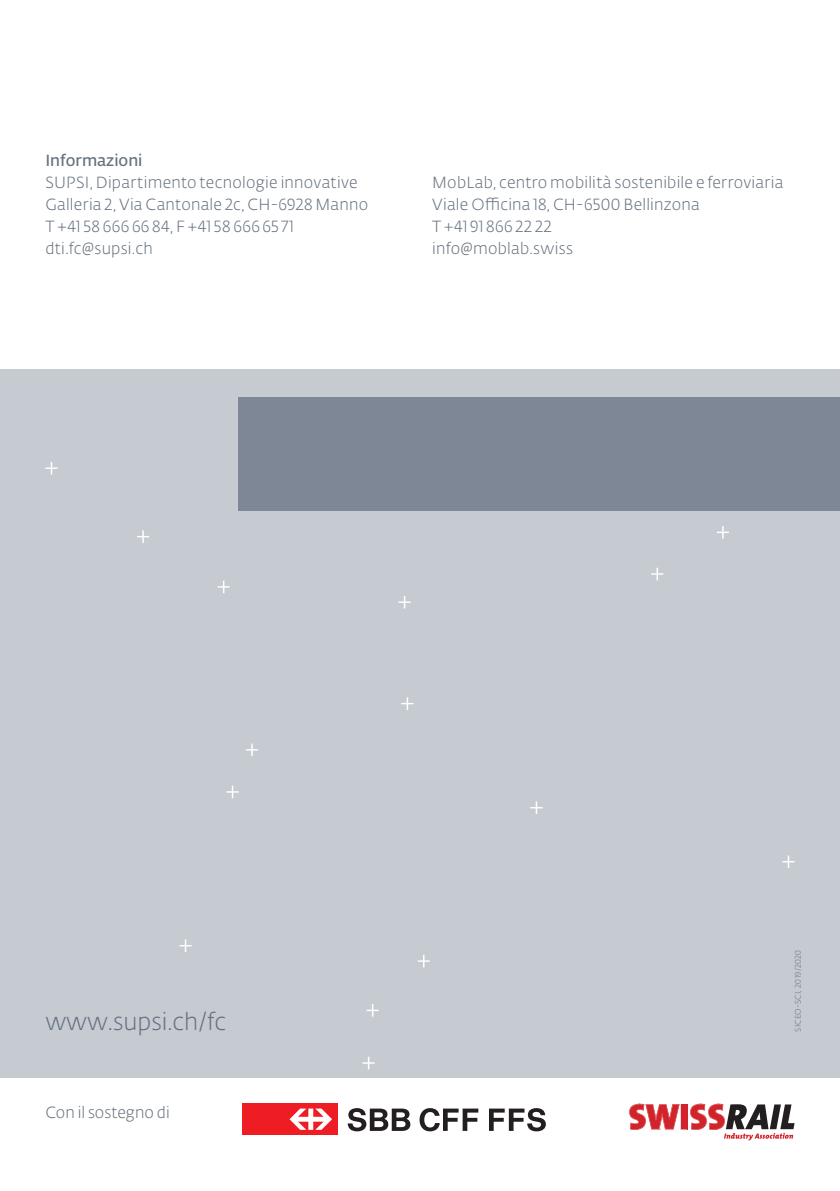
<style>
.page{position:relative;width:840px;height:1191px;background:#fff}
.page>*{position:absolute;margin:0;border:0;box-sizing:border-box;transform-origin:0 0}
.t1{font:300 24px "SUPSI Fedra Sans";color:#65717f}
.t2{font:300 16px/22px "SUPSI Fedra Sans";letter-spacing:.015em;color:#65717f}
.t3{font:600 16px "SUPSI Fedra Sans";color:#65717f}
.t4{font:300 8px "SUPSI Fedra Sans";letter-spacing:.025em;color:#65717f}
</style>
<div class="page">
<div style="left:0;top:369px;width:839px;height:708px;background:#c6cbd2"></div>
<svg style="left:45px;top:462px;width:13px;height:12px"></svg>
<svg style="left:137px;top:530px;width:12px;height:13px"></svg>
<svg style="left:217px;top:580px;width:13px;height:13px"></svg>
<svg style="left:398px;top:596px;width:12px;height:12px"></svg>
<svg style="left:651px;top:567px;width:12px;height:13px"></svg>
<svg style="left:717px;top:526px;width:11px;height:12px"></svg>
<svg style="left:782px;top:855px;width:12px;height:13px"></svg>
<svg style="left:530px;top:801px;width:12px;height:13px"></svg>
<svg style="left:401px;top:697px;width:12px;height:13px"></svg>
<svg style="left:417px;top:955px;width:12px;height:12px"></svg>
<svg style="left:246px;top:743px;width:12px;height:13px"></svg>
<svg style="left:226px;top:785px;width:12px;height:13px"></svg>
<svg style="left:179px;top:939px;width:12px;height:13px"></svg>
<svg style="left:366px;top:1004px;width:12px;height:12px"></svg>
<svg style="left:362px;top:1056px;width:12px;height:13px"></svg>
<hr style="left:839px;top:369px;width:1px;height:822px;background:#c6cbd2">
<hr style="left:839px;top:397px;width:1px;height:113px;background:#7e8795">
<div style="left:239px;top:397px;width:600px;height:113px;background:#7e8795"></div>
<svg style="left:629px;top:1103px;width:165px;height:37px"></svg>
<svg style="left:347px;top:1108px;width:63px;height:23px"></svg>
<svg style="left:419px;top:1108px;width:59px;height:23px"></svg>
<svg style="left:489px;top:1108px;width:56px;height:23px"></svg>
<div style="left:241px;top:1103px;width:96px;height:32px;background:#ee1d23"></div>
<svg style="left:289px;top:1108px;width:43px;height:21px"></svg>
<p class="t3" style="left:45px;top:149px;width:99px">Informazioni</p>
<p class="t2" style="left:45px;top:171px;width:324px">SUPSI, Dipartimento tecnologie innovative Galleria 2, Via Cantonale 2c, CH-6928 Manno T +41 58 666 66 84, F +41 58 666 65 71 dti.fc@supsi.ch</p>
<p class="t2" style="left:432px;top:171px;width:352px">MobLab, centro mobilità sostenibile e ferroviaria<br>Viale Officina 18, CH-6500 Bellinzona<br>T +41 91 866 22 22<br>info@moblab.swiss</p>
<h1 class="t1" style="left:45px;top:1005px;width:182px">www.supsi.ch/fc</h1>
<p class="t2" style="left:45px;top:1100px;width:126px">Con il sostegno di</p>
<p class="t4" style="left:792px;top:1031px;width:83px;rotate:-90deg">SICEO-SCI, 2019/2020</p>
</div>
